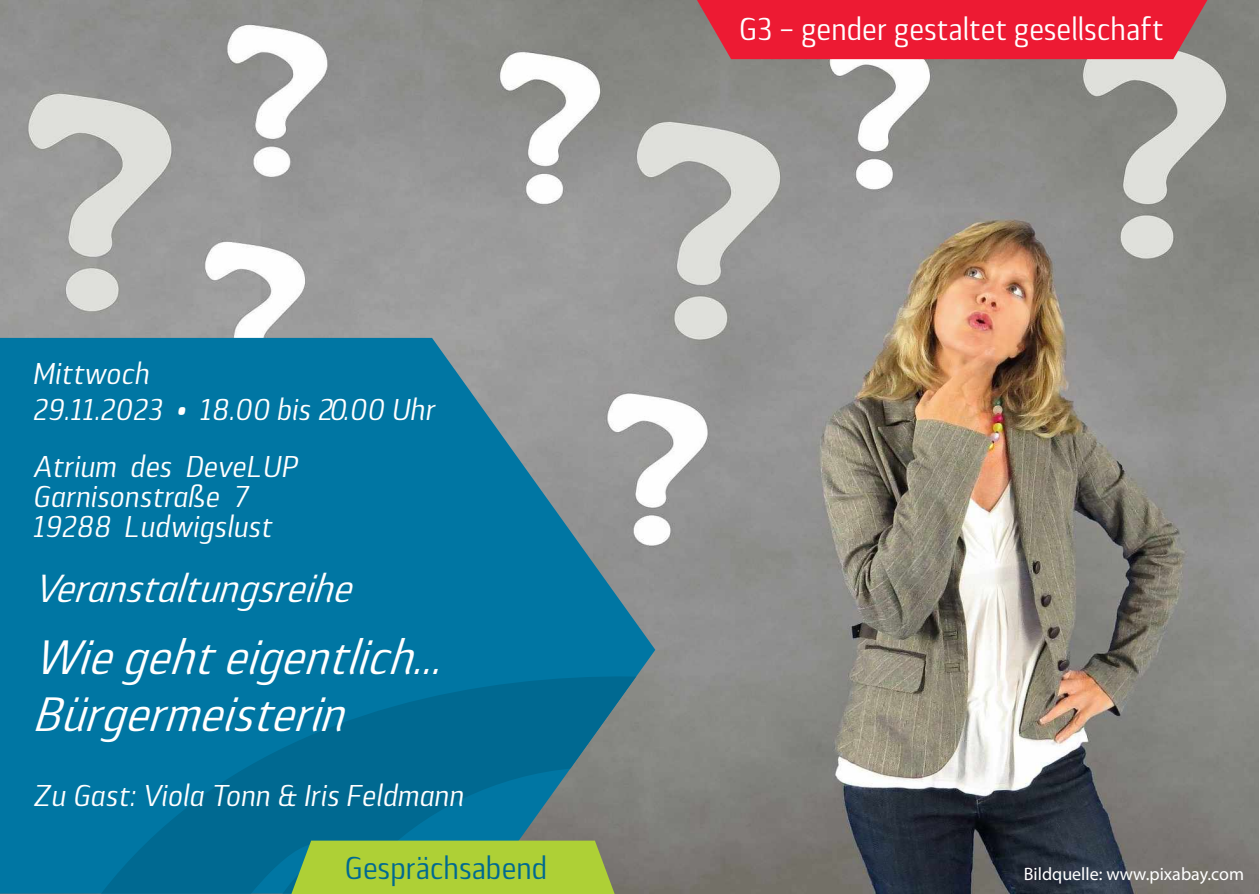
<style>
.page{position:relative;width:1260px;height:894px;background:#fff}
.page>*{position:absolute;margin:0;border:0;box-sizing:border-box;transform-origin:0 0}
.t1{font:italic condensed 48px/57px "Lytiga Pro";color:#fff}
.t2{font:italic condensed 39px "Lytiga Pro";letter-spacing:-.01em;color:#fff}
.t3{font:condensed 31.5px "Lytiga Pro";letter-spacing:-.01em;color:#fff}
.t4{font:condensed 31.5px "Lytiga Pro";letter-spacing:-.01em;color:#006991}
.t5{font:italic condensed 30px/30px "Lytiga Pro";color:#fff}
.t6{font:18px "Myriad Pro";color:#fff}
</style>
<div class="page">
<img style="left:0;top:0;width:1259px;height:893px">
<svg style="left:0;top:338px;width:655px;height:555px;background:#15789e"></svg>
<svg style="left:285px;top:840px;width:336px;height:53px;background:#a0c53f"></svg>
<svg style="left:694px;top:0;width:516px;height:59px;background:#e52239"></svg>
<p class="t5" style="left:32px;top:358px;width:404px;line-height:36px">Mittwoch<br>29.11.2023 • 18.00 bis 20.00 Uhr</p>
<p class="t5" style="left:32px;top:454px;width:267px">Atrium des DeveLUP<br>Garnisonstraße 7<br>19288 Ludwigslust</p>
<h2 class="t2" style="left:32px;top:573px;width:326px">Veranstaltungsreihe</h2>
<h1 class="t1" style="left:32px;top:633px;width:416px">Wiegeht eigentlich...<br>Bürgermeisterin</h1>
<p class="t5" style="left:32px;top:782px;width:433px">Zu Gast: Viola Tonn &amp; Iris Feldmann</p>
<p class="t4" style="left:345px;top:855px;width:204px">Gesprächsabend</p>
<p class="t3" style="left:739px;top:16px;width:427px">G3 – gender gestaltet gesellschaft</p>
<p class="t6" style="left:1024px;top:866px;width:222px">Bildquelle: www.pixabay.com</p>
</div>
